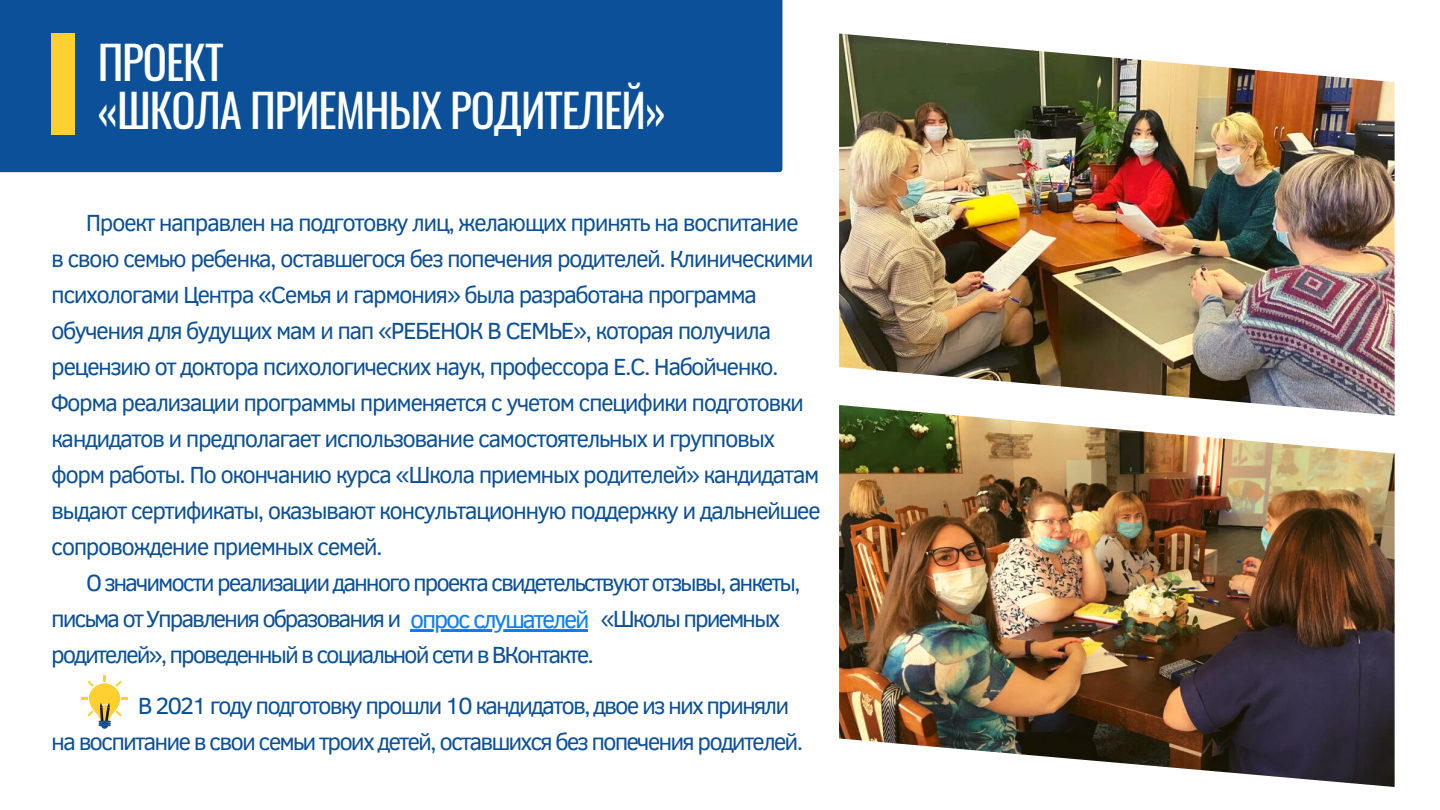
<style>
.page{position:relative;width:1440px;height:810px;background:#fff}
.page>*{position:absolute;margin:0;border:0;box-sizing:border-box;transform-origin:0 0}
.t1{font:45px/48px "Oswald";letter-spacing:-.025em;color:#fff}
.t2{font:25px "Clear Sans";letter-spacing:-.085em;color:#0a7cfd}
.t3{font:24px/36px "Clear Sans";letter-spacing:-.065em;color:#0b5099}
.t4{font:24px/36px "Clear Sans";letter-spacing:-.085em;color:#0b5099}
.s1{color:#fff}
</style>
<div class="page">
<div style="left:0;top:0;width:782px;height:172px;background:#0b5099"></div>
<div style="left:51px;top:33px;width:23px;height:102px;background:#ffd030"></div>
<img style="left:839px;top:34px;width:556px;height:371px">
<hr style="left:410px;top:629px;width:178px;height:3px;background:#0a7cfd">
<div style="left:101px;top:722px;width:7px;height:7px;background:#0b5099;border-radius:50%"></div>
<svg style="left:81px;top:676px;width:47px;height:50px"></svg>
<img style="left:839px;top:405px;width:556px;height:382px">
<h1 class="t1" style="left:98px;top:36px;width:570px">ПРОЕКТ<br>«ШКОЛА ПРИЕМНЫХ РОДИТЕЛЕЙ»</h1>
<p class="t3" style="left:51px;top:203px;width:771px;text-indent:35px">Проект направлен на подготовку лиц, желающих принять на воспитание<br>в свою семью ребенка, оставшегося без попечения родителей. Клиническими психологами Центра «Семья и гармония» была разработана программа обучения для будущих мам и пап «РЕБЕНОК В СЕМЬЕ», которая получила рецензию от доктора психологических наук, профессора Е.С. Набойченко.<br>Форма реализации программы применяется с учетом специфики подготовки кандидатов и предполагает использование самостоятельных и групповых форм работы. По окончанию курса «Школа приемных родителей» кандидатам выдают сертификаты, оказывают консультационную поддержку и дальнейшее сопровождение приемных семей.</p>
<p class="t4" style="left:51px;top:563px;width:751px;text-indent:35px">О значимости реализации данного проекта свидетельствуют отзывы, анкеты, письма от Управления образования и <span class="s1">опрос слушателей</span> «Школы приемных родителей», проведенный в социальной сети в ВКонтакте.</p>
<p class="t3" style="left:51px;top:686px;width:753px;text-indent:87px">В 2021 году подготовку прошли 10 кандидатов, двое из них приняли на воспитание в свои семьи троих детей, оставшихся без попечения родителей.</p>
<p class="t2" style="left:410px;top:601px;width:181px">опрос слушателей</p>
</div>
